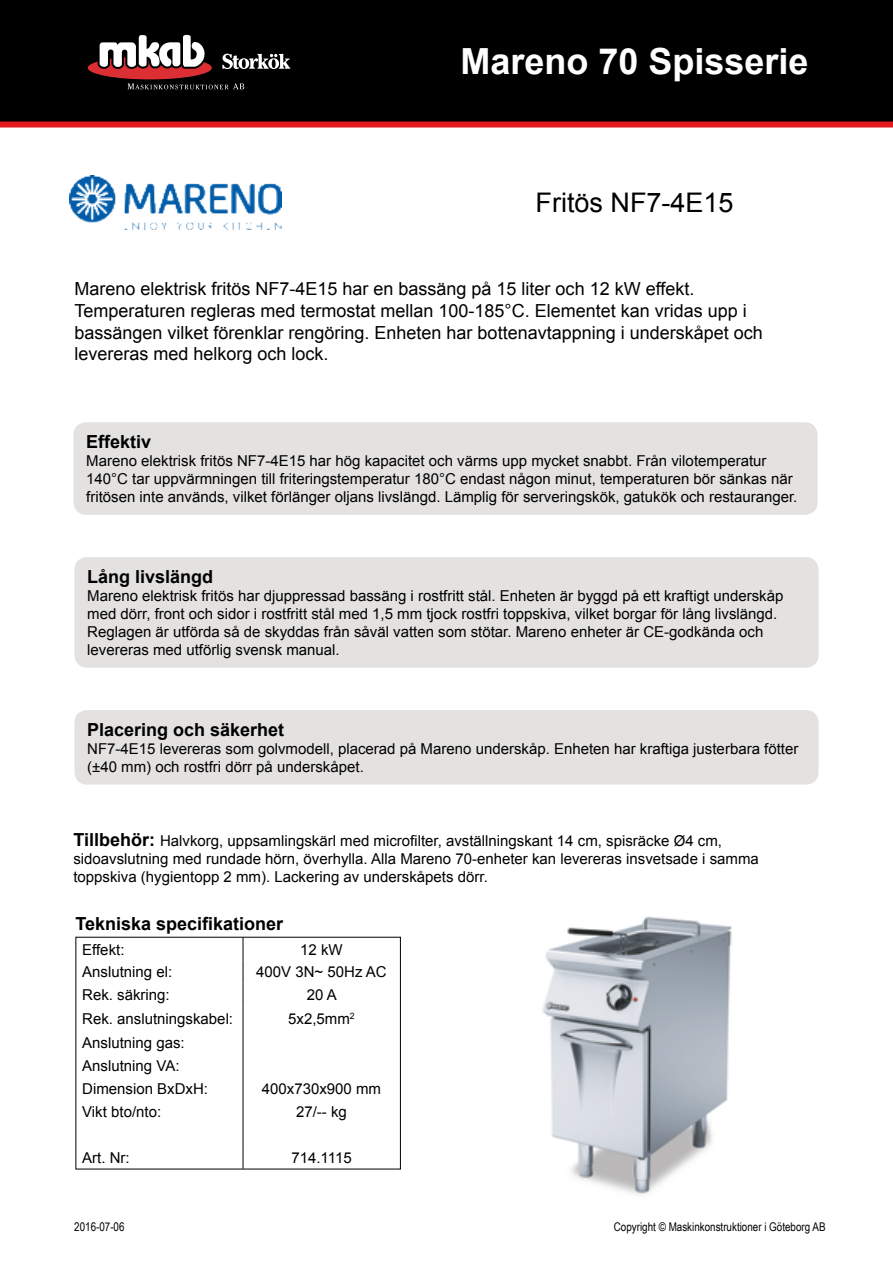
<style>
.page{position:relative;width:893px;height:1263px;background:#fff}
.page>*{position:absolute;margin:0;border:0;box-sizing:border-box;transform-origin:0 0}
.t1{font:700 36px "Arial";color:#fff}
.t2{font:27px "Arial";color:#000}
.t3{font:18px/21.6px "Arial";color:#000}
.t4{font:700 18px "Arial";color:#000}
.t5{font:15px/18px "Arial";color:#000}
.t6{font:12px "Arial Narrow";color:#000}
.s1{font-weight:700;font-size:18px}
</style>
<div class="page">
<img style="left:69px;top:175px;width:213px;height:55px">
<div style="left:0;top:0;width:893px;height:123px;background:#000"></div>
<svg style="left:128px;top:83px;width:116px;height:6px"></svg>
<svg style="left:222px;top:54px;width:68px;height:15px"></svg>
<div style="left:88px;top:56px;width:124px;height:23px;background:#dc2f34;border-radius:50%"></div>
<svg style="left:98px;top:34px;width:110px;height:35px"></svg>
<div style="left:0;top:122px;width:893px;height:6px;background:#e31b1d"></div>
<div style="left:73px;top:422px;width:745px;height:93px;background:#e4e2e1;border-radius:13px"></div>
<div style="left:74px;top:557px;width:745px;height:111px;background:#e4e2e1;border-radius:13px"></div>
<div style="left:74px;top:710px;width:745px;height:75px;background:#e4e2e1;border-radius:13px"></div>
<img style="left:542px;top:916px;width:190px;height:279px">
<svg style="left:243px;top:939px;width:1px;height:228px"></svg>
<h1 class="t1" style="left:460px;top:38px;width:350px">Mareno 70 Spisserie</h1>
<h2 class="t2" style="left:535px;top:185px;width:200px">Fritös NF7-4E15</h2>
<p class="t3" style="left:74px;top:278px;width:690px">Mareno elektrisk fritös NF7-4E15 har en bassäng på 15 liter och 12 kW effekt.<br>Temperaturen regleras med termostat mellan 100-185°C. Elementet kan vridas upp i bassängen vilket förenklar rengöring. Enheten har bottenavtappning i underskåpet och levereras med helkorg och lock.</p>
<p class="t4" style="left:86px;top:430px;width:67px">Effektiv</p>
<p class="t5" style="left:86px;top:452px;width:713px">Mareno elektrisk fritös NF7-4E15 har hög kapacitet och värms upp mycket snabbt. Från vilotemperatur<br>140°C tar uppvärmningen till friteringstemperatur 180°C endast någon minut, temperaturen bör sänkas när fritösen inte används, vilket förlänger oljans livslängd. Lämplig för serveringskök, gatukök och restauranger.</p>
<p class="t4" style="left:87px;top:565px;width:128px">Lång livslängd</p>
<p class="t5" style="left:87px;top:587px;width:698px">Mareno elektrisk fritös har djuppressad bassäng i rostfritt stål. Enheten är byggd på ett kraftigt underskåp med dörr, front och sidor i rostfritt stål med 1,5 mm tjock rostfri toppskiva, vilket borgar för lång livslängd.<br>Reglagen är utförda så de skyddas från såväl vatten som stötar. Mareno enheter är CE-godkända och levereras med utförlig svensk manual.</p>
<p class="t4" style="left:87px;top:717px;width:199px">Placering och säkerhet</p>
<p class="t5" style="left:87px;top:740px;width:713px">NF7-4E15 levereras som golvmodell, placerad på Mareno underskåp. Enheten har kraftiga justerbara fötter (±40 mm) och rostfri dörr på underskåpet.</p>
<p class="t5" style="left:73px;top:832px;width:687px"><span class="s1">Tillbehör:</span> Halvkorg, uppsamlingskärl med microfilter, avställningskant 14 cm, spisräcke Ø4 cm, sidoavslutning med rundade hörn, överhylla. Alla Mareno 70-enheter kan levereras insvetsade i samma toppskiva (hygientopp 2 mm). Lackering av underskåpets dörr.</p>
<p class="t4" style="left:75px;top:912px;width:209px">Tekniska specifikationer</p>
<p class="t5" style="left:82px;top:940px;width:44px">Effekt:</p>
<p class="t5" style="left:300px;top:940px;width:44px">12 kW</p>
<p class="t5" style="left:82px;top:963px;width:92px">Anslutning el:</p>
<p class="t5" style="left:256px;top:963px;width:132px">400V 3N~ 50Hz AC</p>
<p class="t5" style="left:82px;top:986px;width:89px">Rek. säkring:</p>
<p class="t5" style="left:307px;top:986px;width:32px">20 A</p>
<p class="t5" style="left:82px;top:1010px;width:152px">Rek. anslutningskabel:</p>
<p class="t5" style="left:288px;top:1010px;width:68px">5x2,5mm<sup>2</sup></p>
<p class="t5" style="left:82px;top:1031px;width:127px;line-height:23px">Anslutning gas:<br>Anslutning VA:<br>Dimension BxDxH:</p>
<p class="t5" style="left:262px;top:1080px;width:121px">400x730x900 mm</p>
<p class="t5" style="left:82px;top:1103px;width:80px">Vikt bto/nto:</p>
<p class="t5" style="left:296px;top:1103px;width:52px">27/-- kg</p>
<p class="t5" style="left:82px;top:1148px;width:49px">Art. Nr:</p>
<p class="t5" style="left:291px;top:1148px;width:62px">714.1115</p>
<p class="t6" style="left:74px;top:1218px;width:52px">2016-07-06</p>
<p class="t6" style="left:614px;top:1218px;width:213px">Copyright © Maskinkonstruktioner i Göteborg AB</p>
</div>
